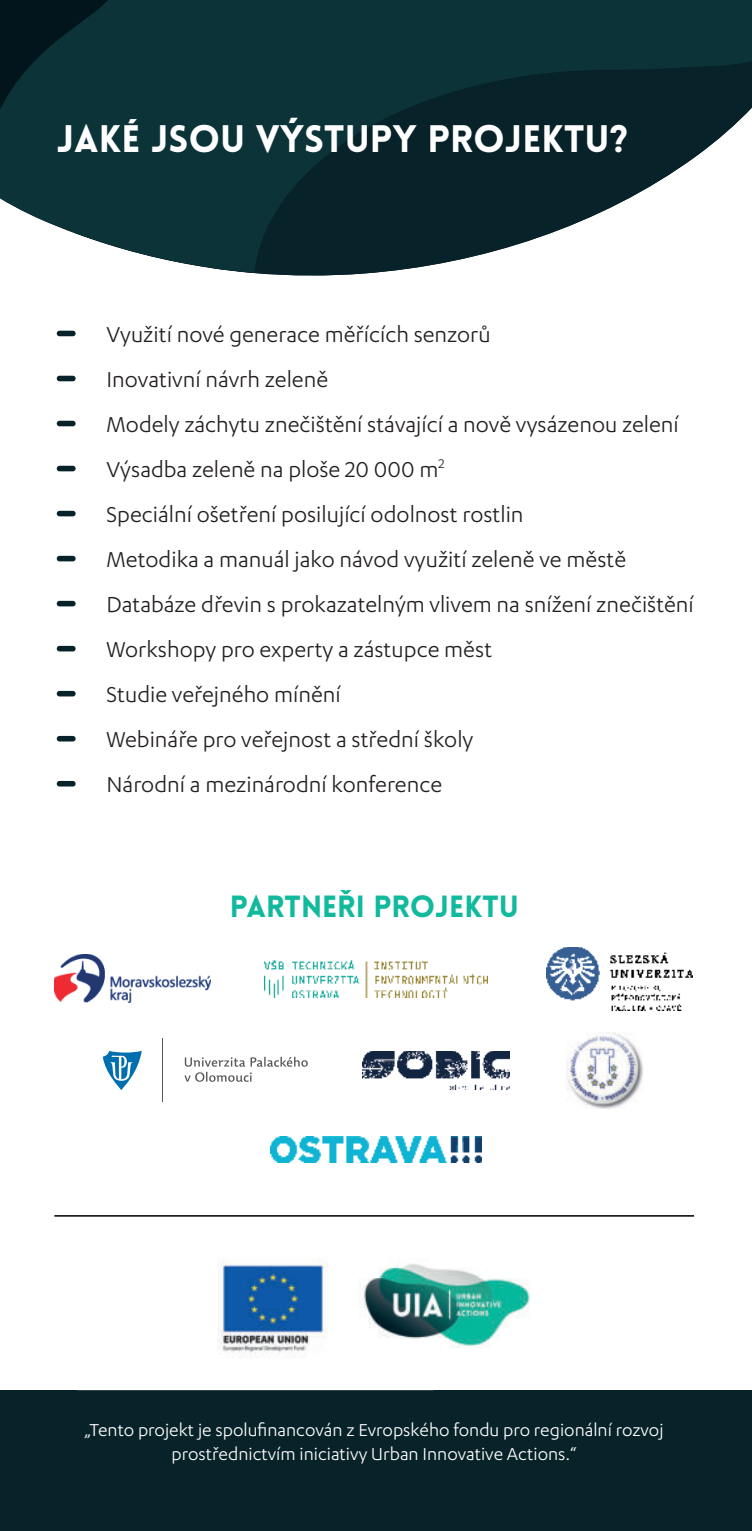
<style>
.page{position:relative;width:752px;height:1531px;background:#fff}
.page>*{position:absolute;margin:0;border:0;box-sizing:border-box;transform-origin:0 0}
.t1{font:900 37.5px "Lovelo";color:#fff}
.t2{font:900 30px "Lovelo";color:#11b99d}
.t3{font:25px/45px "Karbon";color:#231f20}
.t4{font:20px/24px "Karbon";color:#fff;text-align:center}
</style>
<div class="page">
<div style="left:0;top:1390px;width:751px;height:141px;background:#082229"></div>
<svg style="left:0;top:0;width:751px;height:273px;background:#2b484d"></svg>
<img style="left:54px;top:954px;width:156px;height:49px">
<img style="left:566px;top:1032px;width:77px;height:77px">
<img style="left:362px;top:1051px;width:147px;height:39px">
<img style="left:546px;top:947px;width:146px;height:63px">
<img style="left:264px;top:960px;width:223px;height:37px">
<img style="left:270px;top:1137px;width:211px;height:25px">
<img style="left:217px;top:1258px;width:313px;height:100px">
<div style="left:57px;top:331px;width:19px;height:5px;background:#082229;border-radius:3px"></div>
<div style="left:57px;top:376px;width:19px;height:5px;background:#082229;border-radius:3px"></div>
<div style="left:57px;top:421px;width:19px;height:5px;background:#082229;border-radius:3px"></div>
<div style="left:57px;top:466px;width:19px;height:5px;background:#082229;border-radius:3px"></div>
<div style="left:57px;top:511px;width:19px;height:5px;background:#082229;border-radius:3px"></div>
<div style="left:57px;top:556px;width:19px;height:5px;background:#082229;border-radius:3px"></div>
<div style="left:57px;top:601px;width:19px;height:5px;background:#082229;border-radius:3px"></div>
<div style="left:57px;top:646px;width:19px;height:5px;background:#082229;border-radius:3px"></div>
<div style="left:57px;top:691px;width:19px;height:5px;background:#082229;border-radius:3px"></div>
<div style="left:57px;top:736px;width:19px;height:5px;background:#082229;border-radius:3px"></div>
<div style="left:57px;top:781px;width:19px;height:5px;background:#082229;border-radius:3px"></div>
<hr style="left:54px;top:1215px;width:639px;height:2px;background:#231f20">
<hr style="left:162px;top:1038px;width:1px;height:64px;background:#57585a">
<svg style="left:184px;top:1056px;width:122px;height:26px"></svg>
<svg style="left:103px;top:1051px;width:39px;height:39px"></svg>
<h1 class="t1" style="left:57px;top:117px;width:572px">JAKÉ JSOU VÝSTUPY PROJEKTU?</h1>
<p class="t3" style="left:106px;top:313px;width:588px">Využití nové generace měřících senzorů<br>Inovativní návrh zeleně<br>Modely záchytu znečištění stávající a nově vysázenou zelení Výsadba zeleně na ploše 20 000 m<sup>2<br></sup>Speciální ošetření posilující odolnost rostlin<br>Metodika a manuál jako návod využití zeleně ve městě Databáze dřevin s prokazatelným vlivem na snížení znečištění Workshopy pro experty a zástupce měst<br>Studie veřejného mínění<br>Webináře pro veřejnost a střední školy<br>Národní a mezinárodní konference</p>
<p class="t2" style="left:230px;top:889px;width:290px">PARTNEŘI PROJEKTU</p>
<p class="t4" style="left:84px;top:1419px;width:580px">„Tento projekt je spolufinancován z Evropského fondu pro regionální rozvoj prostřednictvím iniciativy Urban Innovative Actions.“</p>
</div>
